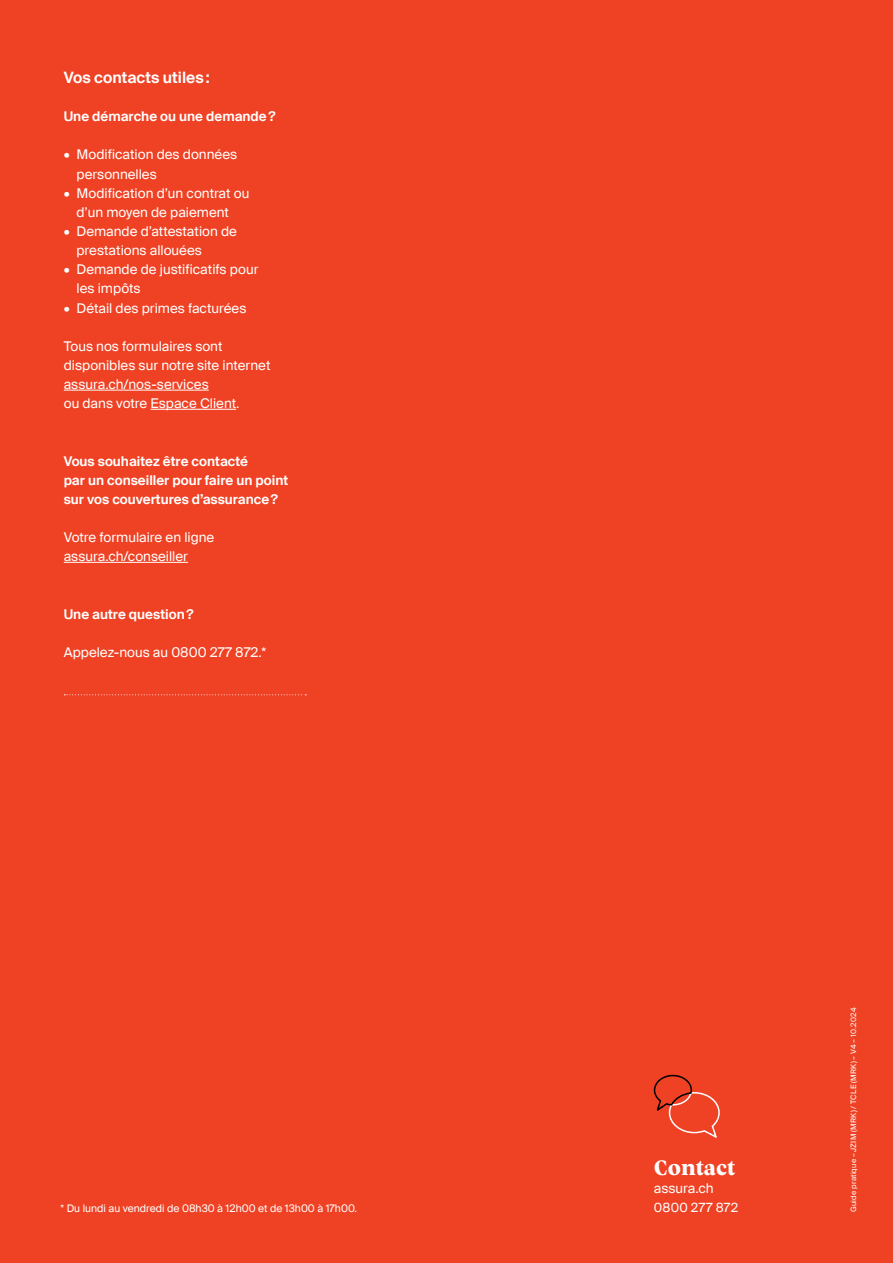
<style>
.page{position:relative;width:893px;height:1263px;background:#ef4123}
.page>*{position:absolute;margin:0;border:0;box-sizing:border-box;transform-origin:0 0}
.t1{font:800 21px "Vesterbro";color:#fff}
.t2{font:600 15.75px "Suisse Intl";color:#fff}
.t3{font:13.5px/19.2px "Suisse Intl";color:#fff}
.t4{font:600 13.5px/19.2px "Suisse Intl";color:#fff}
.t5{font:12.75px "Suisse Intl";letter-spacing:.025em;color:#fff}
.t6{font:10.5px "Suisse Intl";color:#fff}
.t7{font:7.5px "Suisse Intl";letter-spacing:.025em;color:#fff}
</style>
<div class="page">
<svg style="left:653px;top:1074px;width:67px;height:64px"></svg>
<hr style="left:64px;top:390px;width:145px;height:1px;background:#fff">
<hr style="left:151px;top:409px;width:85px;height:1px;background:#fff">
<hr style="left:64px;top:562px;width:124px;height:1px;background:#fff">
<svg style="left:64px;top:694px;width:242px;height:1px"></svg>
<p class="t2" style="left:64px;top:68px;width:147px">Vos contacts utiles:</p>
<p class="t4" style="left:64px;top:107px;width:213px">Une démarche ou une demande?</p>
<p class="t3" style="left:77px;top:145px;width:162px;text-indent:-13px">• Modification des données personnelles</p>
<p class="t3" style="left:64px;top:183px;width:187px;text-align:center">• Modification d’un contrat ou d’un moyen de paiement</p>
<p class="t3" style="left:77px;top:222px;width:162px;text-indent:-13px">• Demande d’attestation de prestations allouées</p>
<p class="t3" style="left:77px;top:260px;width:183px;text-indent:-13px">• Demande de justificatifs pour les impôts</p>
<p class="t3" style="left:64px;top:298px;width:184px">• Détail des primes facturées</p>
<p class="t3" style="left:64px;top:336px;width:208px">Tous nos formulaires sont disponibles sur notre site internet assura.ch/nos-services<br>ou dans votre Espace Client.</p>
<p class="t4" style="left:64px;top:451px;width:226px">Vous souhaitez être contacté<br>par un conseiller pour faire un point sur vos couvertures d’assurance?</p>
<p class="t3" style="left:64px;top:528px;width:152px">Votre formulaire en ligne assura.ch/conseiller</p>
<p class="t4" style="left:64px;top:604px;width:131px">Une autre question?</p>
<p class="t3" style="left:64px;top:643px;width:204px">Appelez-nous au 0800 277 872.*</p>
<p class="t6" style="left:61px;top:1202px;width:298px">* Du lundi au vendredi de 08h30 à 12h00 et de 13h00 à 17h00.</p>
<h1 class="t1" style="left:654px;top:1152px;width:83px">Contact</h1>
<p class="t3" style="left:654px;top:1178px;width:61px">assura.ch</p>
<p class="t5" style="left:654px;top:1200px;width:86px">0800 277 872</p>
<p class="t7" style="left:849px;top:1212px;width:206px;rotate:-90deg">Guide pratique – JZIM (MRK) / TCLE (MRK) – V4 – 10.2024</p>
</div>
